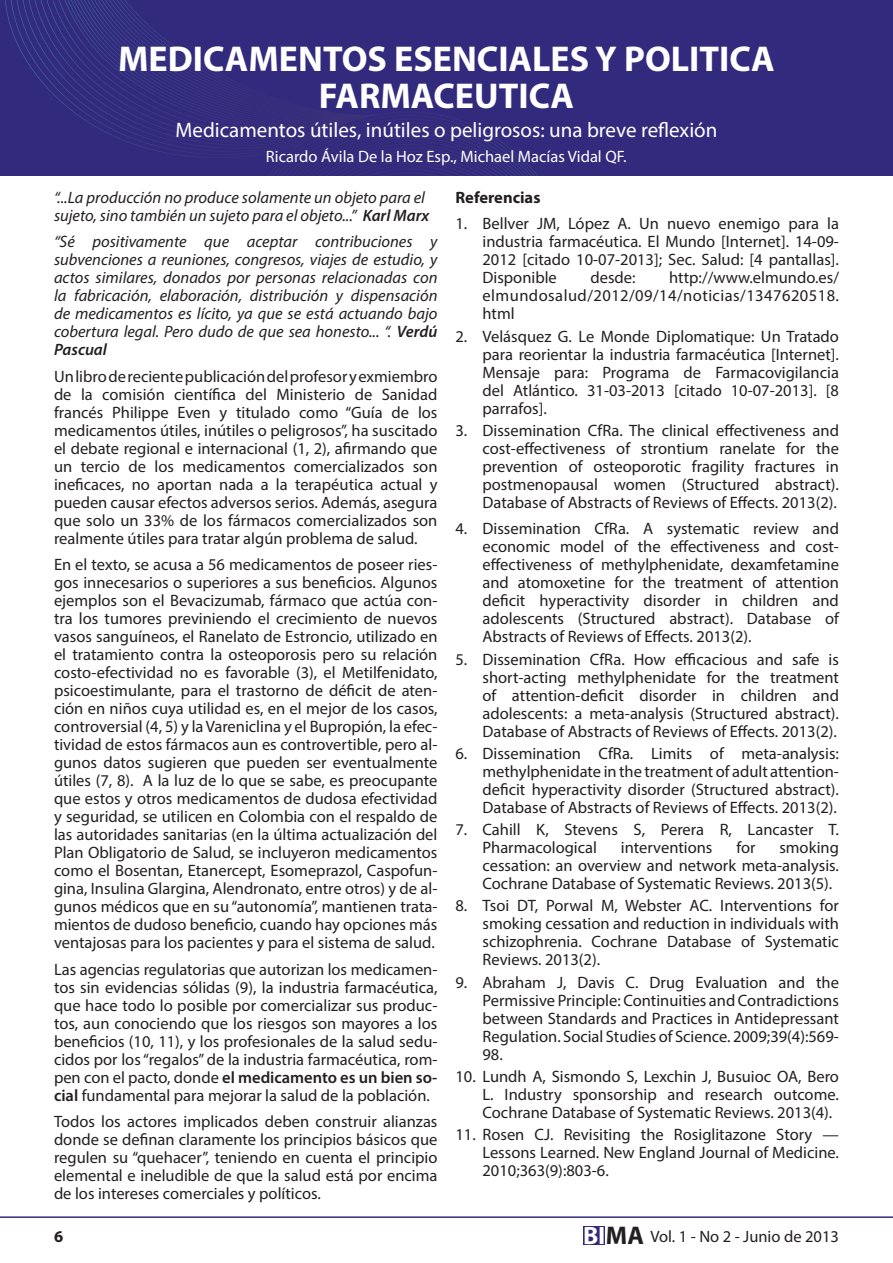
<style>
.page{position:relative;width:893px;height:1263px;background:#fff}
.page>*{position:absolute;margin:0;border:0;box-sizing:border-box;transform-origin:0 0}
.t1{font:700 36px/37.5px "Myriad Pro";color:#fff;text-align:center}
.t2{font:21px "Myriad Pro";color:#fff}
.t3{font:16.5px/18px "Myriad Pro";color:#231f20;text-align:justify}
.t4{font:italic 16.5px/18px "Myriad Pro";color:#231f20}
.t5{font:16.5px "Myriad Pro";color:#fff}
.t6{font:700 16.5px "Myriad Pro";color:#231f20}
.s1{font-weight:600}
.s2{font-weight:700;font-size:25.2px;color:#fff}
.s3{font-weight:700;font-size:25.65px}
</style>
<div class="page">
<div style="left:0;top:0;width:893px;height:175px;background:#322a7c"></div>
<svg style="left:5px;top:0;width:532px;height:175px"></svg>
<hr style="left:0;top:1216px;width:893px;height:2px;background:#322a7c">
<div style="left:583px;top:1226px;width:22px;height:19px;background:#322a7c"></div>
<h1 class="t1" style="left:118px;top:39px;width:658px">MEDICAMENTOS ESENCIALES Y POLITICA<br>FARMACEUTICA</h1>
<p class="t2" style="left:176px;top:117px;width:543px">Medicamentos útiles, inútiles o peligrosos: una breve reflexión</p>
<p class="t5" style="left:266px;top:146px;width:362px">Ricardo Ávila De la Hoz Esp., Michael Macías Vidal QF.</p>
<p class="t4" style="left:54px;top:188px;width:377px">“...La producción no produce solamente un objeto para el sujeto, sino también un sujeto para el objeto...” <span class="s1">Karl Marx</span></p>
<p class="t4" style="left:54px;top:232px;width:385px;text-align:justify">“Sé positivamente que aceptar contribuciones y subvenciones a reuniones, congresos, viajes de estudio, y actos similares, donados por personas relacionadas con la fabricación, elaboración, distribución y dispensación de medicamentos es lícito, ya que se está actuando bajo cobertura legal. Pero dudo de que sea honesto... “. <span class="s1">Verdú Pascual</span></p>
<p class="t3" style="left:54px;top:367px;width:385px">Un libro de reciente publicación del profesor y exmiembro de la comisión científica del Ministerio de Sanidad francés Philippe Even y titulado como “Guía de los medicamentos útiles, inútiles o peligrosos”, ha suscitado el debate regional e internacional (1, 2), afirmando que un tercio de los medicamentos comercializados son ineficaces, no aportan nada a la terapéutica actual y pueden causar efectos adversos serios. Además, asegura que solo un 33% de los fármacos comercializados son realmente útiles para tratar algún problema de salud.</p>
<p class="t3" style="left:54px;top:555px;width:385px">En el texto, se acusa a 56 medicamentos de poseer ries&shy;gos innecesarios o superiores a sus beneficios. Algunos ejemplos son el Bevacizumab, fármaco que actúa con&shy;tra los tumores previniendo el crecimiento de nuevos vasos sanguíneos, el Ranelato de Estroncio, utilizado en el tratamiento contra la osteoporosis pero su relación costo-efectividad no es favorable (3), el Metilfenidato, psicoestimulante, para el trastorno de déficit de aten&shy;ción en niños cuya utilidad es, en el mejor de los casos, controversial (4, 5) y la Vareniclina y el Bupropión, la efec&shy;tividad de estos fármacos aun es controvertible, pero al&shy;gunos datos sugieren que pueden ser eventualmente útiles (7, 8). A la luz de lo que se sabe, es preocupante que estos y otros medicamentos de dudosa efectividad y seguridad, se utilicen en Colombia con el respaldo de las autoridades sanitarias (en la última actualización del Plan Obligatorio de Salud, se incluyeron medicamentos como el Bosentan, Etanercept, Esomeprazol, Caspofun&shy;gina, Insulina Glargina, Alendronato, entre otros) y de al&shy;gunos médicos que en su “autonomía”, mantienen trata&shy;mientos de dudoso beneficio, cuando hay opciones más ventajosas para los pacientes y para el sistema de salud.</p>
<p class="t3" style="left:54px;top:960px;width:385px">Las agencias regulatorias que autorizan los medicamen&shy;tos sin evidencias sólidas (9), la industria farmacéutica, que hace todo lo posible por comercializar sus produc&shy;tos, aun conociendo que los riesgos son mayores a los beneficios (10, 11), y los profesionales de la salud sedu&shy;cidos por los “regalos” de la industria farmacéutica, rom&shy;pen con el pacto, donde <span class="s1">el medicamento es un bien so&shy;cial</span> fundamental para mejorar la salud de la población.</p>
<p class="t3" style="left:54px;top:1112px;width:385px">Todos los actores implicados deben construir alianzas donde se definan claramente los principios básicos que regulen su “quehacer”, teniendo en cuenta el principio elemental e ineludible de que la salud está por encima de los intereses comerciales y políticos.</p>
<p class="t6" style="left:455px;top:186px;width:87px">Referencias</p>
<p class="t3" style="left:482px;top:214px;width:358px;text-indent:-27px">1. Bellver JM, López A. Un nuevo enemigo para la industria farmacéutica. El Mundo [Internet]. 14-09- 2012 [citado 10-07-2013]; Sec. Salud: [4 pantallas].<br>Disponible</p>
<p class="t3" style="left:482px;top:268px;width:358px;text-indent:187px">http://www.elmundo.es/ elmundosalud/2012/09/14/noticias/1347620518. html</p>
<p class="t3" style="left:482px;top:327px;width:358px;text-indent:-27px">2. Velásquez G. Le Monde Diplomatique: Un Tratado para reorientar la industria farmacéutica [Internet].<br>Mensaje para: Programa de Farmacovigilancia del Atlántico. 31-03-2013 [citado 10-07-2013]. [8 parrafos].</p>
<p class="t3" style="left:482px;top:421px;width:358px;text-indent:-27px">3. Dissemination CfRa. The clinical effectiveness and cost-effectiveness of strontium ranelate for the prevention of osteoporotic fragility fractures in postmenopausal women (Structured abstract).<br>Database of Abstracts of Reviews of Effects. 2013(2).</p>
<p class="t3" style="left:482px;top:519px;width:358px;text-indent:-27px">4. Dissemination CfRa. A systematic review and economic model of the effectiveness and cost&shy;effectiveness of methylphenidate, dexamfetamine and atomoxetine for the treatment of attention deficit hyperactivity disorder in children and adolescents (Structured abstract). Database of Abstracts of Reviews of Effects. 2013(2).</p>
<p class="t3" style="left:482px;top:650px;width:358px;text-indent:-27px">5. Dissemination CfRa. How efficacious and safe is short-acting methylphenidate for the treatment of attention-deficit disorder in children and adolescents: a meta-analysis (Structured abstract).<br>Database of Abstracts of Reviews of Effects. 2013(2).</p>
<p class="t3" style="left:482px;top:744px;width:358px;text-indent:-27px">6. Dissemination CfRa. Limits of meta-analysis: methylphenidate in the treatment of adult attention&shy;deficit hyperactivity disorder (Structured abstract).<br>Database of Abstracts of Reviews of Effects. 2013(2).</p>
<p class="t3" style="left:482px;top:820px;width:358px;text-indent:-27px">7. Cahill K, Stevens S, Perera R, Lancaster T.<br>Pharmacological</p>
<p class="t3" style="left:590px;top:268px;width:47px">desde:</p>
<p class="t3" style="left:621px;top:838px;width:93px">interventions</p>
<p class="t3" style="left:736px;top:838px;width:21px">for</p>
<p class="t3" style="left:482px;top:838px;width:358px;text-indent:297px">smoking cessation: an overview and network meta-analysis.<br>Cochrane Database of Systematic Reviews. 2013(5).</p>
<p class="t3" style="left:482px;top:897px;width:358px;text-indent:-27px">8. Tsoi DT, Porwal M, Webster AC. Interventions for smoking cessation and reduction in individuals with schizophrenia. Cochrane Database of Systematic Reviews. 2013(2).</p>
<p class="t3" style="left:482px;top:973px;width:358px;text-indent:-27px">9. Abraham J, Davis C. Drug Evaluation and the Permissive Principle: Continuities and Contradictions between Standards and Practices in Antidepressant Regulation. Social Studies of Science. 2009;39(4):569- 98.</p>
<p class="t3" style="left:482px;top:1067px;width:358px;text-indent:-27px">10. Lundh A, Sismondo S, Lexchin J, Busuioc OA, Bero L. Industry sponsorship and research outcome.<br>Cochrane Database of Systematic Reviews. 2013(4).</p>
<p class="t3" style="left:482px;top:1125px;width:358px;text-indent:-27px">11. Rosen CJ. Revisiting the Rosiglitazone Story — Lessons Learned. New England Journal of Medicine.<br>2010;363(9):803-6.</p>
<p class="t6" style="left:54px;top:1225px;width:11px">6</p>
<p class="t3" style="left:583px;top:1227px;width:257px"><span class="s2">BI</span><span class="s3">MA</span> Vol. 1 - No 2 - Junio de 2013</p>
</div>
